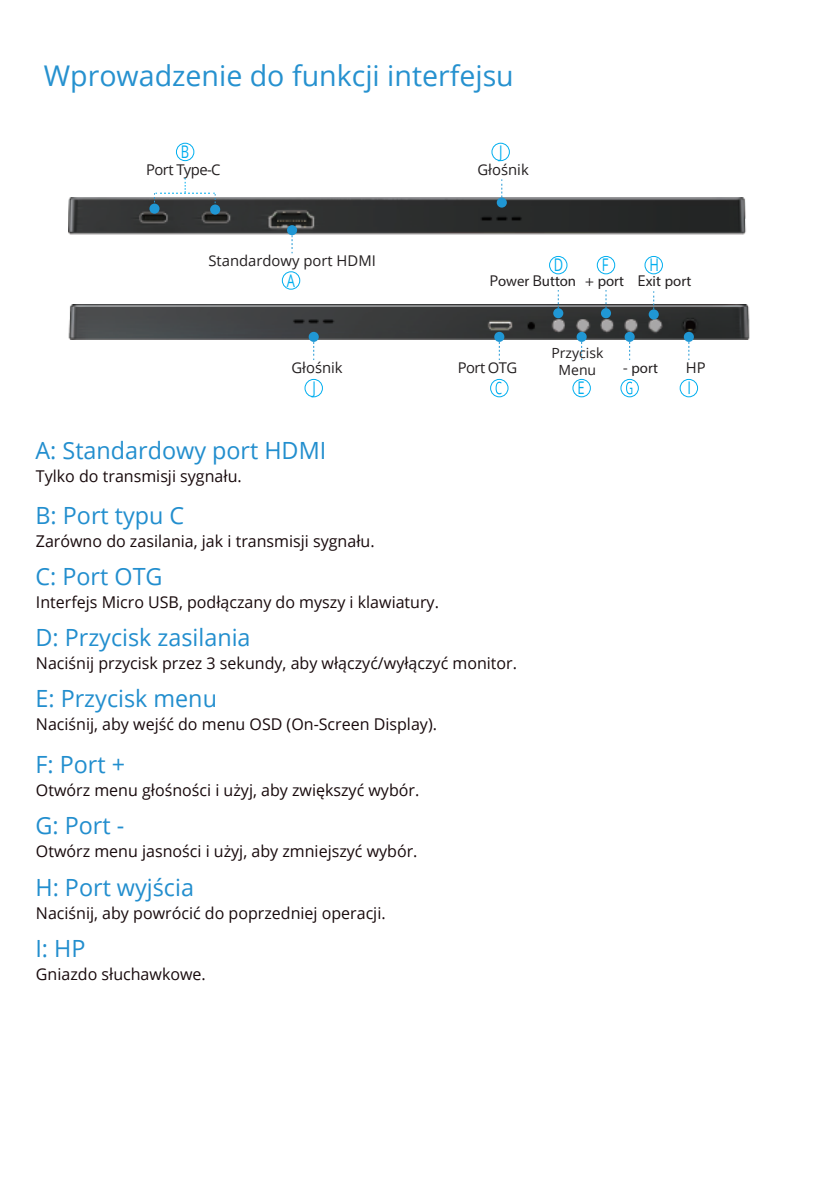
<style>
.page{position:relative;width:840px;height:1191px;background:#fff}
.page>*{position:absolute;margin:0;border:0;box-sizing:border-box;transform-origin:0 0}
.t1{font:28.6px "Open Sans";color:#2691cf}
.t2{font:23.6px "Open Sans";color:#228ece}
.t3{font:17.4px "Open Sans";color:#00aeef;scale:.74 1}
.t4{font:16.2px "Open Sans";color:#180a0c}
.t5{font:14.8px "Open Sans";color:#231f20}
.t6{font:14.8px "Myriad Pro";color:#231f20}
.t7{font:14.8px "Open Sans";letter-spacing:-.04em;color:#231f20}
.t8{font:14px/16.8px "Open Sans";color:#231f20;text-align:center}
.s1{font-family:"Open Sans"}
</style>
<div class="page">
<div style="left:176px;top:143px;width:18px;height:18px;border:1px solid #00aeef;border-radius:50%"></div>
<div style="left:491px;top:143px;width:18px;height:18px;border:1px solid #00aeef;border-radius:50%"></div>
<div style="left:282px;top:271px;width:18px;height:18px;border:1px solid #00aeef;border-radius:50%"></div>
<div style="left:596px;top:256px;width:18px;height:18px;border:1px solid #00aeef;border-radius:50%"></div>
<div style="left:644px;top:256px;width:18px;height:18px;border:1px solid #00aeef;border-radius:50%"></div>
<div style="left:549px;top:256px;width:18px;height:18px;border:1px solid #00aeef;border-radius:50%"></div>
<div style="left:490px;top:379px;width:18px;height:18px;border:1px solid #00aeef;border-radius:50%"></div>
<svg style="left:495px;top:382px;width:6px;height:12px"></svg>
<div style="left:572px;top:379px;width:18px;height:18px;border:1px solid #00aeef;border-radius:50%"></div>
<div style="left:620px;top:379px;width:18px;height:18px;border:1px solid #00aeef;border-radius:50%"></div>
<svg style="left:626px;top:382px;width:6px;height:12px"></svg>
<div style="left:679px;top:379px;width:18px;height:18px;border:1px solid #00aeef;border-radius:50%"></div>
<div style="left:304px;top:379px;width:18px;height:18px;border:1px solid #00aeef;border-radius:50%"></div>
<img style="left:68px;top:304px;width:681px;height:36px">
<div style="left:494px;top:332px;width:10px;height:10px;background:#2097d4;border-radius:50%"></div>
<svg style="left:498px;top:341px;width:1px;height:19px"></svg>
<div style="left:308px;top:332px;width:10px;height:10px;background:#2097d4;border-radius:50%"></div>
<svg style="left:313px;top:341px;width:1px;height:19px"></svg>
<div style="left:576px;top:332px;width:10px;height:10px;background:#2097d4;border-radius:50%"></div>
<svg style="left:581px;top:341px;width:1px;height:19px"></svg>
<div style="left:624px;top:332px;width:10px;height:10px;background:#2097d4;border-radius:50%"></div>
<svg style="left:629px;top:341px;width:1px;height:19px"></svg>
<div style="left:683px;top:332px;width:10px;height:10px;background:#2097d4;border-radius:50%"></div>
<svg style="left:688px;top:341px;width:1px;height:19px"></svg>
<div style="left:648px;top:309px;width:10px;height:10px;background:#2097d4;border-radius:50%"></div>
<svg style="left:653px;top:291px;width:1px;height:19px"></svg>
<div style="left:600px;top:308px;width:10px;height:10px;background:#2097d4;border-radius:50%"></div>
<svg style="left:605px;top:290px;width:1px;height:19px"></svg>
<div style="left:553px;top:308px;width:10px;height:10px;background:#2097d4;border-radius:50%"></div>
<svg style="left:557px;top:290px;width:1px;height:19px"></svg>
<img style="left:68px;top:198px;width:678px;height:36px">
<div style="left:210px;top:204px;width:10px;height:11px;background:#2097d4;border-radius:50%"></div>
<div style="left:149px;top:204px;width:10px;height:10px;background:#2097d4;border-radius:50%"></div>
<svg style="left:154px;top:178px;width:62px;height:32px"></svg>
<div style="left:496px;top:197px;width:10px;height:11px;background:#2097d4;border-radius:50%"></div>
<svg style="left:501px;top:179px;width:1px;height:19px"></svg>
<div style="left:287px;top:225px;width:10px;height:10px;background:#2097d4;border-radius:50%"></div>
<svg style="left:291px;top:235px;width:1px;height:18px"></svg>
<h1 class="t1" style="left:44px;top:56px;width:471px">Wprowadzenie do funkcji interfejsu</h1>
<p class="t3" style="left:181px;top:140px;width:13px">B</p>
<p class="t3" style="left:499px;top:140px;width:6px">J</p>
<p class="t7" style="left:146px;top:159px;width:76px">Port Type-C</p>
<p class="t5" style="left:477px;top:159px;width:53px">Głośnik</p>
<p class="t5" style="left:208px;top:250px;width:169px">Standardowy port HDMI</p>
<p class="t3" style="left:553px;top:253px;width:14px">D</p>
<p class="t3" style="left:601px;top:253px;width:10px">F</p>
<p class="t3" style="left:649px;top:253px;width:14px">H</p>
<p class="t3" style="left:286px;top:268px;width:13px">A</p>
<p class="t6" style="left:489px;top:272px;width:88px"><span class="s1">P</span>ower <span class="s1">B</span>utton</p>
<p class="t6" style="left:584px;top:272px;width:41px">+ port</p>
<p class="t6" style="left:637px;top:272px;width:55px"><span class="s1">E</span>xit port</p>
<p class="t5" style="left:291px;top:358px;width:53px">Głośnik</p>
<p class="t5" style="left:457px;top:358px;width:61px">Port OTG</p>
<p class="t8" style="left:551px;top:344px;width:53px">Przycisk<br>Menu</p>
<p class="t6" style="left:622px;top:359px;width:36px">- port</p>
<p class="t5" style="left:685px;top:358px;width:21px">HP</p>
<p class="t3" style="left:312px;top:376px;width:6px">J</p>
<p class="t3" style="left:577px;top:376px;width:11px">E</p>
<p class="t3" style="left:687px;top:376px;width:6px">I</p>
<h2 class="t2" style="left:35px;top:434px;width:292px">A: Standardowy port HDMI</h2>
<p class="t4" style="left:36px;top:465px;width:207px">Tylko do transmisji sygnału.</p>
<h2 class="t2" style="left:35px;top:499px;width:150px">B: Port typu C</h2>
<p class="t4" style="left:36px;top:530px;width:340px">Zarówno do zasilania, jak i transmisji sygnału.</p>
<h2 class="t2" style="left:35px;top:560px;width:128px">C: Port OTG</h2>
<p class="t4" style="left:36px;top:591px;width:404px">Interfejs Micro USB, podłączany do myszy i klawiatury.</p>
<h2 class="t2" style="left:35px;top:621px;width:216px">D: Przycisk zasilania</h2>
<p class="t4" style="left:36px;top:652px;width:482px">Naciśnij przycisk przez 3 sekundy, aby włączyć/wyłączyć monitor.</p>
<h2 class="t2" style="left:35px;top:682px;width:183px">E: Przycisk menu</h2>
<p class="t4" style="left:36px;top:713px;width:402px">Naciśnij, aby wejść do menu OSD (On-Screen Display).</p>
<h2 class="t2" style="left:35px;top:748px;width:91px">F: Port +</h2>
<p class="t4" style="left:36px;top:779px;width:384px">Otwórz menu głośności i użyj, aby zwiększyć wybór.</p>
<h2 class="t2" style="left:35px;top:809px;width:90px">G: Port -</h2>
<p class="t4" style="left:36px;top:839px;width:383px">Otwórz menu jasności i użyj, aby zmniejszyć wybór.</p>
<h2 class="t2" style="left:35px;top:871px;width:160px">H: Port wyjścia</h2>
<p class="t4" style="left:36px;top:901px;width:351px">Naciśnij, aby powrócić do poprzedniej operacji.</p>
<h2 class="t2" style="left:35px;top:932px;width:52px">I: HP</h2>
<p class="t4" style="left:36px;top:963px;width:171px">Gniazdo słuchawkowe.</p>
</div>
